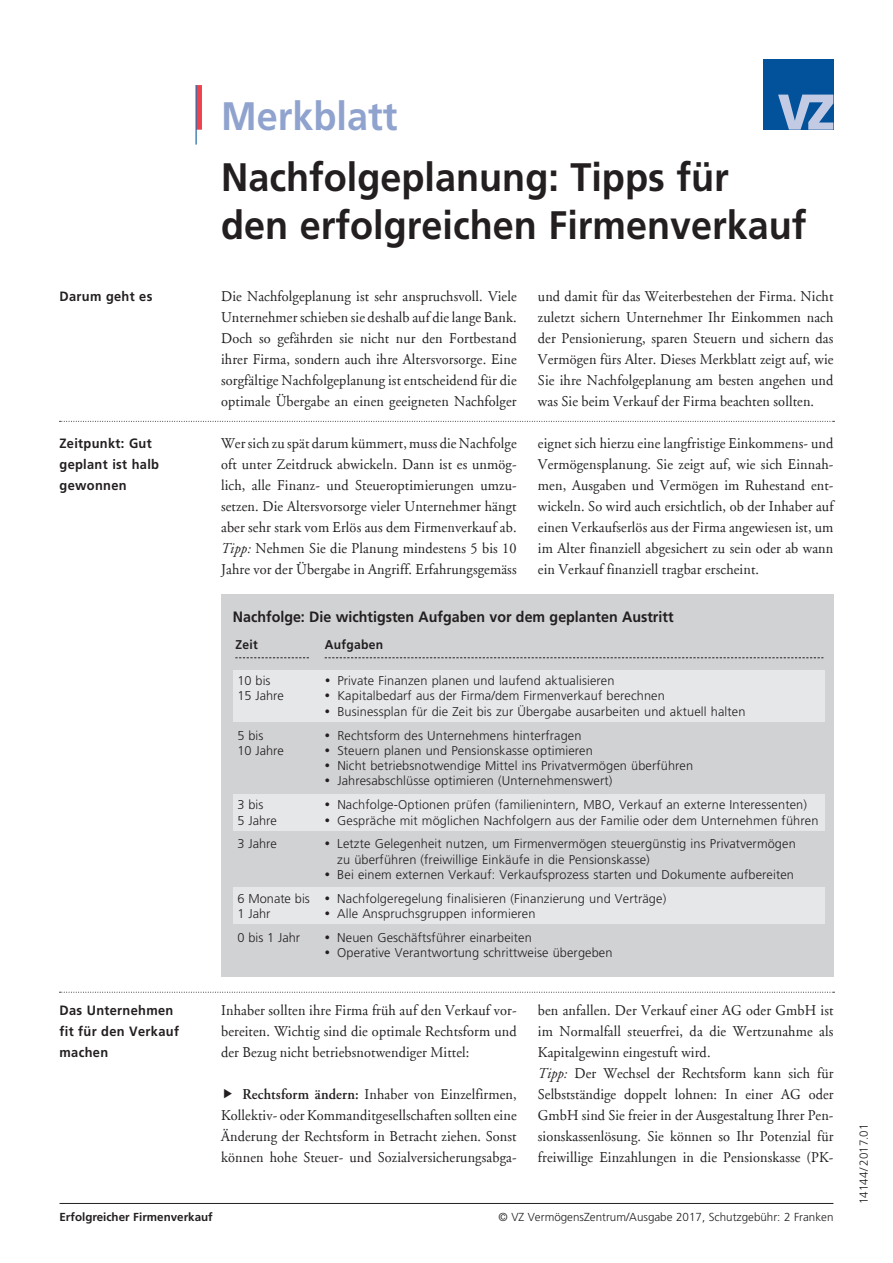
<style>
.page{position:relative;width:893px;height:1263px;background:#fff}
.page>*{position:absolute;margin:0;border:0;box-sizing:border-box;transform-origin:0 0}
.t1{font:700 39.75px/47.7px "Frutiger LT";color:#231f20;scale:.95 1}
.t2{font:700 39.75px "Frutiger LT";color:#90a3ce;scale:.95 1}
.t3{font:15px/21px "Adobe Garamond";letter-spacing:.01em;color:#231f20;text-align:justify;scale:.95 1}
.t4{font:700 15px "Frutiger LT";color:#231f20;scale:.95 1}
.t5{font:700 13.5px/21px "Frutiger LT";letter-spacing:.025em;color:#231f20;scale:.95 1}
.t6{font:300 12.75px/15.3px "Frutiger LT";letter-spacing:.01em;color:#231f20}
.t7{font:700 12.75px "Frutiger LT";letter-spacing:.025em;color:#231f20;scale:.95 1}
.t8{font:300 11.7px "Frutiger LT";color:#231f20}
.t9{font:700 11.7px "Frutiger LT";color:#231f20}
.s1{font-style:italic}
.s2{font-weight:600}
</style>
<div class="page">
<hr style="left:60px;top:1203px;width:773px;height:1px;background:#231f20">
<svg style="left:60px;top:421px;width:774px;height:1px"></svg>
<svg style="left:60px;top:992px;width:774px;height:1px"></svg>
<div style="left:221px;top:594px;width:612px;height:383px;background:#d1d2d4"></div>
<svg style="left:235px;top:657px;width:74px;height:1px"></svg>
<svg style="left:325px;top:657px;width:498px;height:1px"></svg>
<div style="left:234px;top:671px;width:591px;height:51px;background:#e6e7e9"></div>
<div style="left:234px;top:794px;width:591px;height:36px;background:#e6e7e9"></div>
<div style="left:234px;top:888px;width:591px;height:36px;background:#e6e7e9"></div>
<div style="left:196px;top:85px;width:6px;height:45px;background:#ee434d"></div>
<hr style="left:196px;top:85px;width:1px;height:60px;background:#01529a">
<div style="left:763px;top:60px;width:70px;height:70px;background:#01529a"></div>
<svg style="left:778px;top:95px;width:55px;height:35px"></svg>
<h1 class="t2" style="left:221px;top:93px;width:187px">Merkblatt</h1>
<h1 class="t1" style="left:221px;top:154px;width:618px">Nachfolgeplanung: Tipps für<br>den erfolgreichen Firmenverkauf</h1>
<p class="t5" style="left:60px;top:286px;width:99px">Darum geht es</p>
<p class="t3" style="left:221px;top:286px;width:313px">Die Nachfolgeplanung ist sehr anspruchsvoll. Viele Unternehmer schieben sie deshalb auf die lange Bank.<br>Doch so gefährden sie nicht nur den Fortbestand ihrer Firma, sondern auch ihre Altersvorsorge. Eine sorgfältige Nachfolgeplanung ist entscheidend für die optimale Übergabe an einen geeigneten Nachfolger</p>
<p class="t3" style="left:538px;top:286px;width:313px">und damit für das Weiterbestehen der Firma. Nicht zuletzt sichern Unternehmer Ihr Einkommen nach der Pensionierung, sparen Steuern und sichern das Vermögen fürs Alter. Dieses Merkblatt zeigt auf, wie Sie ihre Nachfolgeplanung am besten angehen und was Sie beim Verkauf der Firma beachten sollten.</p>
<p class="t5" style="left:60px;top:433px;width:106px">Zeitpunkt: Gut geplant ist halb gewonnen</p>
<p class="t3" style="left:221px;top:433px;width:313px">Wer sich zu spät darum kümmert, muss die Nachfolge oft unter Zeitdruck abwickeln. Dann ist es unmög&shy;lich, alle Finanz- und Steueroptimierungen umzu&shy;setzen. Die Altersvorsorge vieler Unternehmer hängt aber sehr stark vom Erlös aus dem Firmenverkauf ab.<br><span class="s1">Tipp:</span> Nehmen Sie die Planung mindestens 5 bis 10<br>Jahre vor der Übergabe in Angriff. Erfahrungsgemäss</p>
<p class="t3" style="left:538px;top:433px;width:313px">eignet sich hierzu eine langfristige Einkommens- und Vermögensplanung. Sie zeigt auf, wie sich Einnah&shy;men, Ausgaben und Vermögen im Ruhestand ent&shy;wickeln. So wird auch ersichtlich, ob der Inhaber auf einen Verkaufserlös aus der Firma angewiesen ist, um im Alter finanziell abgesichert zu sein oder ab wann ein Verkauf finanziell tragbar erscheint.</p>
<p class="t4" style="left:233px;top:608px;width:465px">Nachfolge: Die wichtigsten Aufgaben vor dem geplanten Austritt</p>
<p class="t7" style="left:235px;top:637px;width:25px">Zeit</p>
<p class="t7" style="left:325px;top:637px;width:63px">Aufgaben</p>
<p class="t6" style="left:237px;top:673px;width:48px">10 bis<br>15 Jahre</p>
<p class="t6" style="left:237px;top:728px;width:48px">5 bis<br>10 Jahre</p>
<p class="t6" style="left:337px;top:673px;width:410px">Private Finanzen planen und laufend aktualisieren<br>Kapitalbedarf aus der Firma/dem Firmenverkauf berechnen<br>Businessplan für die Zeit bis zur Übergabe ausarbeiten und aktuell halten</p>
<p class="t6" style="left:337px;top:728px;width:357px">Rechtsform des Unternehmens hinterfragen<br>Steuern planen und Pensionskasse optimieren<br>Nicht betriebsnotwendige Mittel ins Privatvermögen überführen Jahresabschlüsse optimieren (Unternehmenswert)</p>
<p class="t6" style="left:337px;top:797px;width:483px">Nachfolge-Optionen prüfen (familienintern, MBO, Verkauf an externe Interessenten)<br>Gespräche mit möglichen Nachfolgern aus der Familie oder dem Unternehmen führen</p>
<p class="t6" style="left:337px;top:836px;width:460px">Letzte Gelegenheit nutzen, um Firmenvermögen steuergünstig ins Privatvermögen zu überführen (freiwillige Einkäufe in die Pensionskasse)<br>Bei einem externen Verkauf: Verkaufsprozess starten und Dokumente aufbereiten</p>
<p class="t6" style="left:337px;top:891px;width:330px">Nachfolgeregelung finalisieren (Finanzierung und Verträge)<br>Alle Anspruchsgruppen informieren</p>
<p class="t6" style="left:337px;top:930px;width:277px">Neuen Geschäftsführer einarbeiten<br>Operative Verantwortung schrittweise übergeben</p>
<p class="t6" style="left:237px;top:797px;width:41px">3 bis<br>5 Jahre</p>
<p class="t6" style="left:237px;top:836px;width:41px">3 Jahre</p>
<p class="t6" style="left:237px;top:891px;width:74px">6 Monate bis<br>1 Jahr</p>
<p class="t6" style="left:237px;top:930px;width:64px">0 bis 1 Jahr</p>
<p class="t5" style="left:60px;top:1000px;width:127px">Das Unternehmen fit für den Verkauf machen</p>
<p class="t3" style="left:221px;top:1000px;width:313px">Inhaber sollten ihre Firma früh auf den Verkauf vor&shy;bereiten. Wichtig sind die optimale Rechtsform und der Bezug nicht betriebsnotwendiger Mittel:</p>
<p class="t3" style="left:221px;top:1084px;width:313px;text-indent:21px"><span class="s2">Rechtsform ändern:</span> Inhaber von Einzelfirmen, Kollektiv- oder Kommanditgesellschaften sollten eine Änderung der Rechtsform in Betracht ziehen. Sonst können hohe Steuer- und Sozialversicherungsabga-</p>
<p class="t3" style="left:538px;top:1000px;width:313px;text-align:left">ben anfallen. Der Verkauf einer AG oder GmbH ist im Normalfall steuerfrei, da die Wertzunahme als Kapitalgewinn eingestuft wird.<br><span class="s1">Tipp:</span> Der Wechsel der Rechtsform kann sich für Selbstständige doppelt lohnen: In einer AG oder GmbH sind Sie freier in der Ausgestaltung Ihrer Pen&shy;sionskassenlösung. Sie können so Ihr Potenzial für freiwillige Einzahlungen in die Pensionskasse (PK-</p>
<p class="t9" style="left:60px;top:1210px;width:155px">Erfolgreicher Firmenverkauf</p>
<p class="t8" style="left:499px;top:1210px;width:336px">© VZ VermögensZentrum/Ausgabe 2017, Schutzgebühr: 2 Franken</p>
<p class="t8" style="left:857px;top:1204px;width:82px;rotate:-90deg">14144/2017.01</p>
</div>
